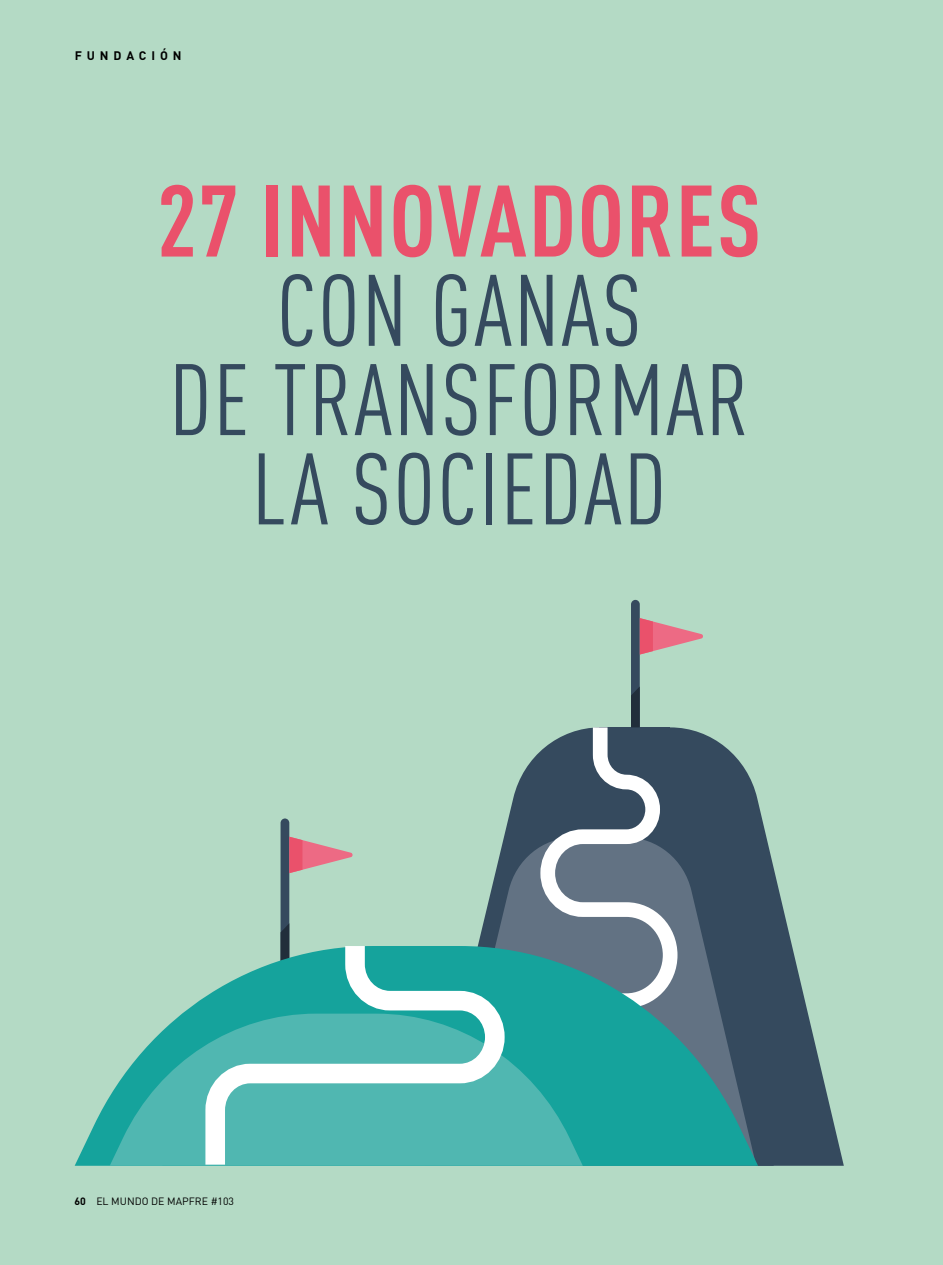
<style>
.page{position:relative;width:943px;height:1265px;background:#b4dac5}
.page>*{position:absolute;margin:0;border:0;box-sizing:border-box;transform-origin:0 0}
.t1{font:99.75px/89.2px "DIN Cond";letter-spacing:.02em;color:#354a5e;text-align:center}
.t2{font:700 99.75px "DIN Cond";letter-spacing:.02em;color:#ea516b}
.t3{font:700 12.25px "DIN";letter-spacing:.4em;color:#000}
.t4{font:10.5px "DIN";color:#000}
.s1{font-weight:700}
</style>
<div class="page">
<svg style="left:773px;top:865px;width:70px;height:301px;fill:#354a5e"></svg>
<svg style="left:504px;top:728px;width:269px;height:438px;fill:#354a5e"></svg>
<svg style="left:482px;top:837px;width:274px;height:109px;background:#465c6c"></svg>
<svg style="left:515px;top:727px;width:170px;height:219px;background:#6c7c8a"></svg>
<svg style="left:280px;top:818px;width:73px;height:108px"></svg>
<svg style="left:670px;top:946px;width:88px;height:220px;background:#3a7982"></svg>
<svg style="left:75px;top:946px;width:595px;height:220px;fill:#15a39c"></svg>
<svg style="left:110px;top:1014px;width:473px;height:152px;background:#40b1a9"></svg>
<svg style="left:196px;top:926px;width:318px;height:240px;background:#67bfb8"></svg>
<svg style="left:631px;top:600px;width:72px;height:127px"></svg>
<p class="t3" style="left:75px;top:48px;width:108px">FUNDACIÓN</p>
<p class="t2" style="left:157px;top:160px;width:606px">27 INNOVADORES</p>
<p class="t1" style="left:169px;top:265px;width:581px">CON GANAS<br>DE TRANSFORMAR<br>LA SOCIEDAD</p>
<p class="t4" style="left:74px;top:1194px;width:161px"><span class="s1">60</span> EL MUNDO DE MAPFRE #103</p>
</div>
